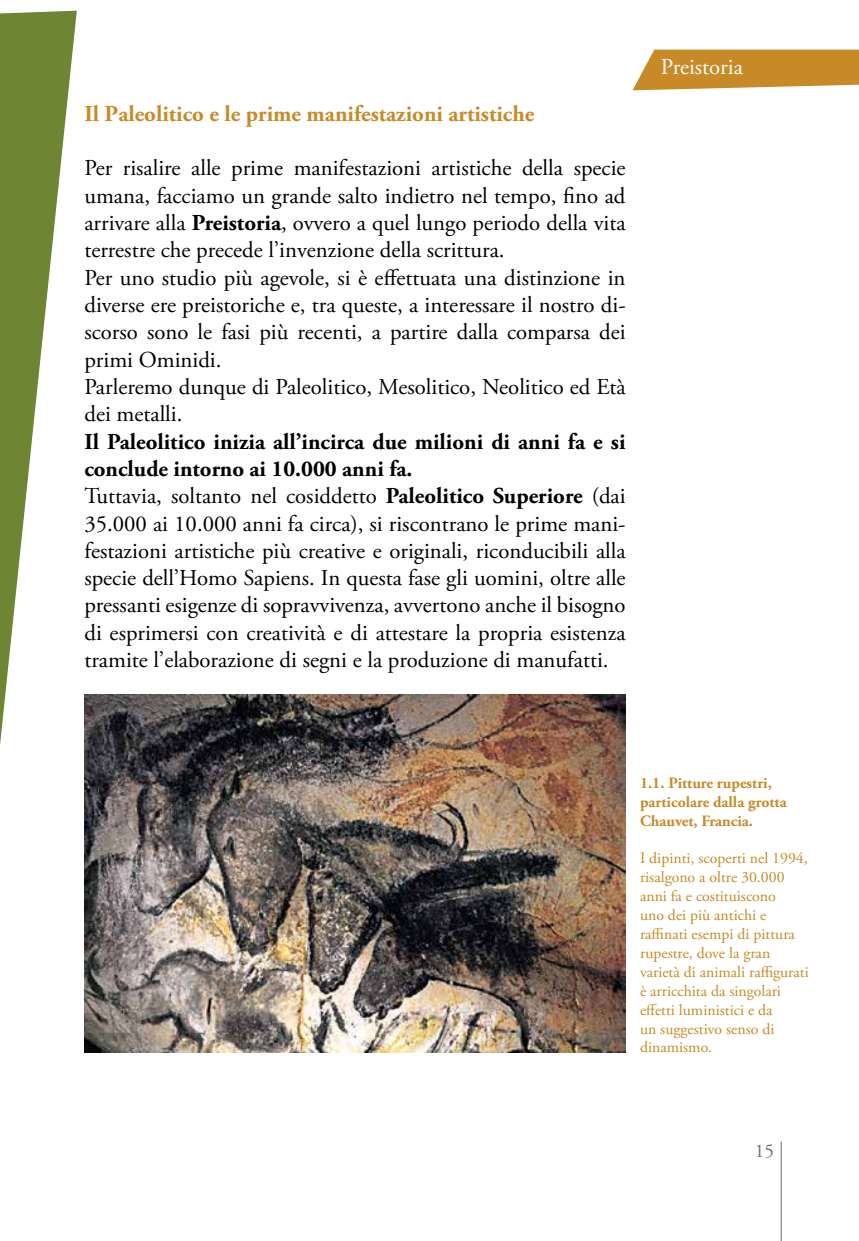
<style>
.page{position:relative;width:859px;height:1241px;background:#fff}
.page>*{position:absolute;margin:0;border:0;box-sizing:border-box;transform-origin:0 0}
.t1{font:22.75px/27.3px "Adobe Garamond Pro";color:#000}
.t2{font:700 22.75px "Adobe Garamond Pro";color:#c88a27}
.t3{font:22.75px "Adobe Garamond Pro";color:#fff}
.t4{font:19.25px "Adobe Garamond Pro";color:#6d6e71}
.t5{font:15.75px/18.9px "Adobe Garamond Pro";color:#c88a27}
.t6{font:700 15.75px/18.9px "Adobe Garamond Pro";color:#c88a27}
.s1{font-weight:700}
</style>
<div class="page">
<hr style="left:780px;top:1141px;width:1px;height:99px;background:#6d6e71">
<svg style="left:632px;top:50px;width:226px;height:40px;background:#ce973f"></svg>
<svg style="left:0;top:10px;width:77px;height:735px"></svg>
<img style="left:84px;top:694px;width:541px;height:358px">
<p class="t2" style="left:84px;top:100px;width:451px">Il Paleolitico e le prime manifestazioni artistiche</p>
<p class="t1" style="left:84px;top:155px;width:542px">Per risalire alle prime manifestazioni artistiche della specie umana, facciamo un grande salto indietro nel tempo, fino ad arrivare alla <span class="s1">Preistoria</span>, ovvero a quel lungo periodo della vita terrestre che precede l’invenzione della scrittura.<br>Per uno studio più agevole, si è effettuata una distinzione in diverse ere preistoriche e, tra queste, a interessare il nostro di&shy;scorso sono le fasi più recenti, a partire dalla comparsa dei primi Ominidi.<br>Parleremo dunque di Paleolitico, Mesolitico, Neolitico ed Età dei metalli.</p>
<p class="t1" style="left:84px;top:428px;width:542px"><span class="s1">Il Paleolitico inizia all’incirca due milioni di anni fa e si conclude intorno ai 10.000 anni fa.<br></span>Tuttavia, soltanto nel cosiddetto <span class="s1">Paleolitico Superiore</span> (dai 35.000 ai 10.000 anni fa circa), si riscontrano le prime mani&shy;festazioni artistiche più creative e originali, riconducibili alla specie dell’Homo Sapiens. In questa fase gli uomini, oltre alle pressanti esigenze di sopravvivenza, avvertono anche il bisogno di esprimersi con creatività e di attestare la propria esistenza tramite l’elaborazione di segni e la produzione di manufatti.</p>
<p class="t3" style="left:660px;top:53px;width:83px">Preistoria</p>
<p class="t6" style="left:639px;top:773px;width:148px">1.1. Pitture rupestri, particolare dalla grotta<br>Chauvet, Francia.</p>
<p class="t5" style="left:639px;top:849px;width:170px">I dipinti, scoperti nel 1994, risalgono a oltre 30.000 anni fa e costituiscono<br>uno dei più antichi e raffinati esempi di pittura rupestre, dove la gran varietà di animali raffigurati è arricchita da singolari effetti luministici e da<br>un suggestivo senso di dinamismo.</p>
<p class="t4" style="left:754px;top:1138px;width:21px">15</p>
</div>
